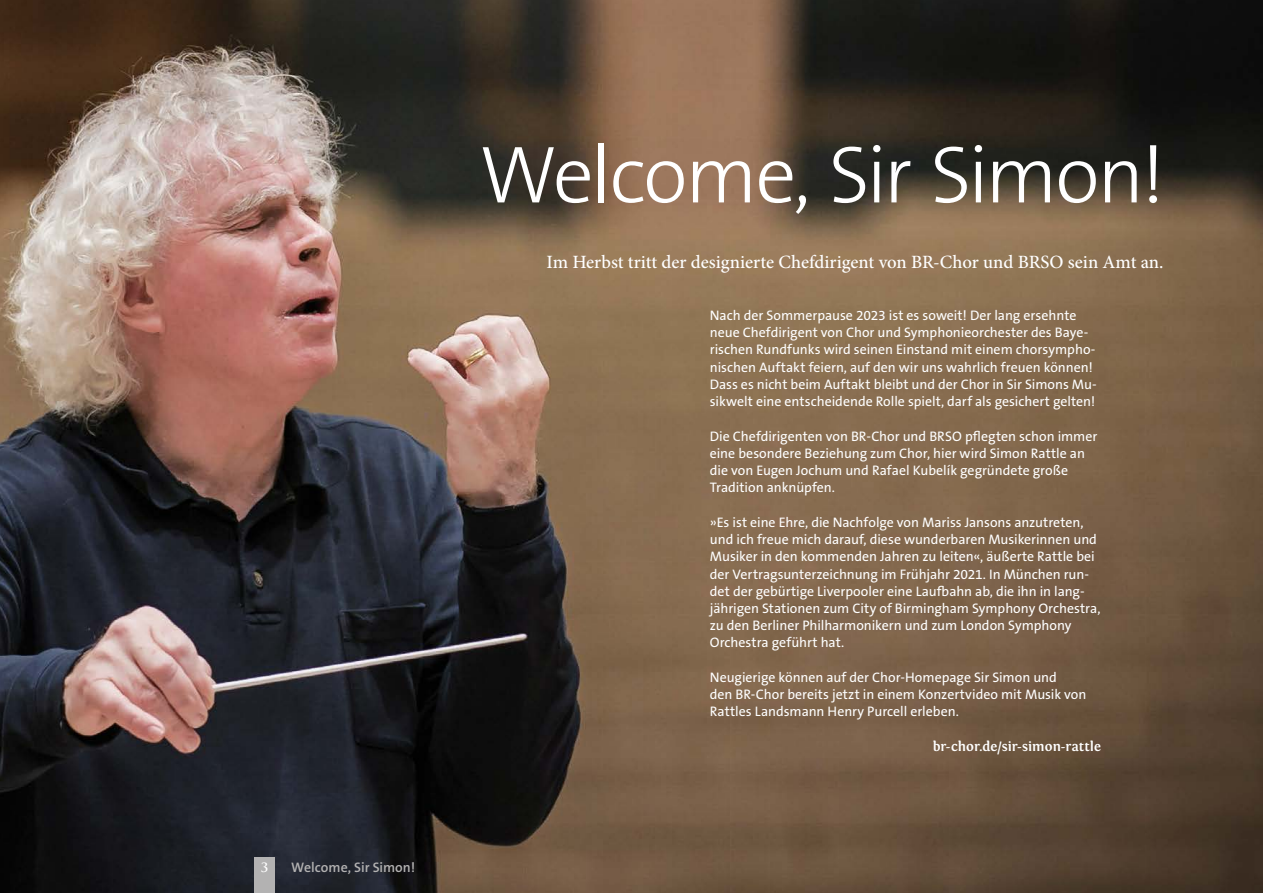
<style>
.page{position:relative;width:1263px;height:893px;background:#fff}
.page>*{position:absolute;margin:0;border:0;box-sizing:border-box;transform-origin:0 0}
.t1{font:300 81.75px "The Sans B W3";letter-spacing:-.035em;color:#fff}
.t2{font:500 18.75px "Minion Pro";color:#fff}
.t3{font:13.8px/17.2px "The Sans B W5 Plain";letter-spacing:-.005em;color:#fff}
.t4{font:700 13.8px "Fontin";color:#fff}
.t5{font:600 13.8px "The Sans B W6";color:#b3b2b2}
.t6{font:700 12.45px "Trajan Pro";color:#fff}
</style>
<div class="page">
<img style="left:0;top:0;width:1263px;height:893px">
<div style="left:255px;top:857px;width:20px;height:36px;background:#b3b2b2"></div>
<p class="t6" style="left:261px;top:860px;width:9px">3</p>
<p class="t5" style="left:291px;top:859px;width:125px">Welcome, Sir Simon!</p>
<h1 class="t1" style="left:479px;top:122px;width:687px">Welcome, Sir Simon!</h1>
<h2 class="t2" style="left:546px;top:249px;width:619px">Im Herbst tritt der designierte Chefdirigent von BR-Chor und BRSO sein Amt an.</h2>
<p class="t3" style="left:710px;top:307px;width:388px">Nach der Sommerpause 2023 ist es soweit! Der lang ersehnte neue Chefdirigent von Chor und Symphonieorchester des Baye&shy;rischen Rundfunks wird seinen Einstand mit einem chorsympho&shy;nischen Auftakt feiern, auf den wir uns wahrlich freuen können!<br>Dass es nicht beim Auftakt bleibt und der Chor in Sir Simons Mu&shy;sikwelt eine entscheidende Rolle spielt, darf als gesichert gelten!</p>
<p class="t3" style="left:710px;top:427px;width:389px">Die Chefdirigenten von BR-Chor und BRSO pflegten schon immer eine besondere Beziehung zum Chor, hier wird Simon Rattle an die von Eugen Jochum und Rafael Kubelík gegründete große Tradition anknüpfen.</p>
<p class="t3" style="left:710px;top:514px;width:392px">»Es ist eine Ehre, die Nachfolge von Mariss Jansons anzutreten, und ich freue mich darauf, diese wunderbaren Musikerinnen und Musiker in den kommenden Jahren zu leiten«, äußerte Rattle bei der Vertragsunterzeichnung im Frühjahr 2021. In München run&shy;det der gebürtige Liverpooler eine Laufbahn ab, die ihn in lang&shy;jährigen Stationen zum City of Birmingham Symphony Orchestra, zu den Berliner Philharmonikern und zum London Symphony Orchestra geführt hat.</p>
<p class="t3" style="left:710px;top:669px;width:378px">Neugierige können auf der Chor-Homepage Sir Simon und<br>den BR-Chor bereits jetzt in einem Konzertvideo mit Musik von<br>Rattles Landsmann Henry Purcell erleben.</p>
<p class="t4" style="left:933px;top:739px;width:170px">br-chor.de/sir-simon-rattle</p>
</div>
